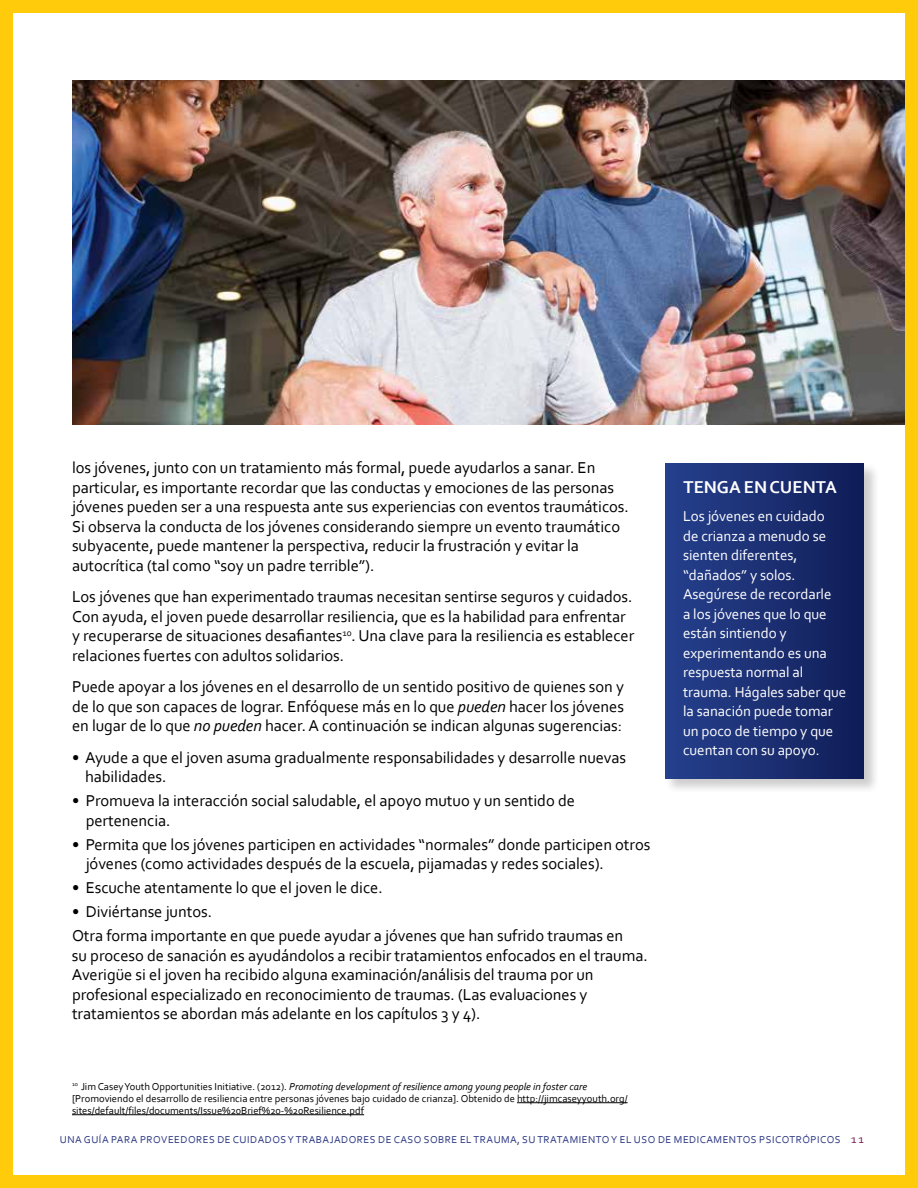
<style>
.page{position:relative;width:918px;height:1188px;background:#fff}
.page>*{position:absolute;margin:0;border:0;box-sizing:border-box;transform-origin:0 0}
.t1{font:700 18px "Corbel";color:#fff}
.t2{font:16.5px/19.5px "Corbel";letter-spacing:-.005em;color:#000}
.t3{font:15px/19.5px "Corbel";letter-spacing:-.005em;color:#fff}
.t4{font:10.5px/12px "Corbel";color:#000}
.t5{font:10.5px "Corbel";letter-spacing:.045em;color:#2a3683}
.s1{font-style:italic}
.s2{font-size:12px;color:#73174d}
</style>
<div class="page">
<div style="left:0;top:0;width:918px;height:13px;background:#ffcb0b"></div>
<div style="left:905px;top:0;width:13px;height:1188px;background:#ffcb0b"></div>
<div style="left:0;top:1175px;width:918px;height:13px;background:#ffcb0b"></div>
<hr style="left:517px;top:1102px;width:111px;height:1px;background:#000">
<hr style="left:72px;top:1114px;width:292px;height:1px;background:#000">
<div style="left:664px;top:462px;width:216px;height:333px;background:#000;opacity:.2"></div>
<div style="left:665px;top:463px;width:199px;height:316px;background:linear-gradient(to right,#26418e,#101d57)"></div>
<img style="left:73px;top:80px;width:831px;height:345px">
<div style="left:0;top:0;width:13px;height:1188px;background:#ffcb0b"></div>
<p class="t2" style="left:72px;top:458px;width:558px">los jóvenes, junto con un tratamiento más formal, puede ayudarlos a sanar. En particular, es importante recordar que las conductas y emociones de las personas jóvenes pueden ser a una respuesta ante sus experiencias con eventos traumáticos.<br>Si observa la conducta de los jóvenes considerando siempre un evento traumático subyacente, puede mantener la perspectiva, reducir la frustración y evitar la autocrítica (tal como “soy un padre terrible”).</p>
<p class="t2" style="left:72px;top:587px;width:564px">Los jóvenes que han experimentado traumas necesitan sentirse seguros y cuidados.<br>Con ayuda, el joven puede desarrollar resiliencia, que es la habilidad para enfrentar y recuperarse de situaciones desafiantes<sup>10</sup>. Una clave para la resiliencia es establecer</p>
<p class="t2" style="left:72px;top:645px;width:274px">relaciones fuertes con adultos solidarios.</p>
<p class="t2" style="left:72px;top:677px;width:554px;text-align:justify">Puede apoyar a los jóvenes en el desarrollo de un sentido positivo de quienes son y de lo que son capaces de lograr. Enfóquese más en lo que <span class="s1">pueden</span> hacer los jóvenes en lugar de lo que <span class="s1">no pueden</span> hacer. A continuación se indican algunas sugerencias:</p>
<p class="t2" style="left:85px;top:747px;width:543px;text-indent:-13px">• Ayude a que el joven asuma gradualmente responsabilidades y desarrolle nuevas habilidades.</p>
<p class="t2" style="left:86px;top:791px;width:491px;text-indent:-14px">• Promueva la interacción social saludable, el apoyo mutuo y un sentido de pertenencia.</p>
<p class="t2" style="left:86px;top:834px;width:566px;text-indent:-14px">• Permita que los jóvenes participen en actividades “normales” donde participen otros jóvenes (como actividades después de la escuela, pijamadas y redes sociales).</p>
<p class="t2" style="left:72px;top:878px;width:312px">• Escuche atentamente lo que el joven le dice.</p>
<p class="t2" style="left:72px;top:902px;width:142px">• Diviértanse juntos.</p>
<p class="t2" style="left:72px;top:926px;width:577px">Otra forma importante en que puede ayudar a jóvenes que han sufrido traumas en<br>su proceso de sanación es ayudándolos a recibir tratamientos enfocados en el trauma.<br>Averigüe si el joven ha recibido alguna examinación/análisis del trauma por un profesional especializado en reconocimiento de traumas. (Las evaluaciones y tratamientos se abordan más adelante en los capítulos 3 y 4).</p>
<p class="t4" style="left:72px;top:1080px;width:557px"><sup>10</sup> Jim Casey Youth Opportunities Initiative. (2012). <span class="s1">Promoting development of resilience among young people in foster care </span>[Promoviendo el desarrollo de resiliencia entre personas jóvenes bajo cuidado de crianza]. Obtenido de http://jimcaseyyouth.org/ sites/default/files/documents/Issue%20Brief%20-%20Resilience.pdf</p>
<h4 class="t1" style="left:683px;top:476px;width:155px">TENGA EN CUENTA</h4>
<p class="t3" style="left:683px;top:506px;width:165px">Los jóvenes en cuidado<br>de crianza a menudo se sienten diferentes, “dañados” y solos.<br>Asegúrese de recordarle<br>a los jóvenes que lo que están sintiendo y experimentando es una respuesta normal al trauma. Hágales saber que la sanación puede tomar un poco de tiempo y que cuentan con su apoyo.</p>
<p class="t5" style="left:60px;top:1133px;width:806px">UNA GUÍA PARA PROVEEDORES DE CUIDADOS Y TRABAJADORES DE CASO SOBRE EL TRAUMA, SU TRATAMIENTO Y EL USO DE MEDICAMENTOS PSICOTRÓPICOS <span class="s2">11</span></p>
</div>
